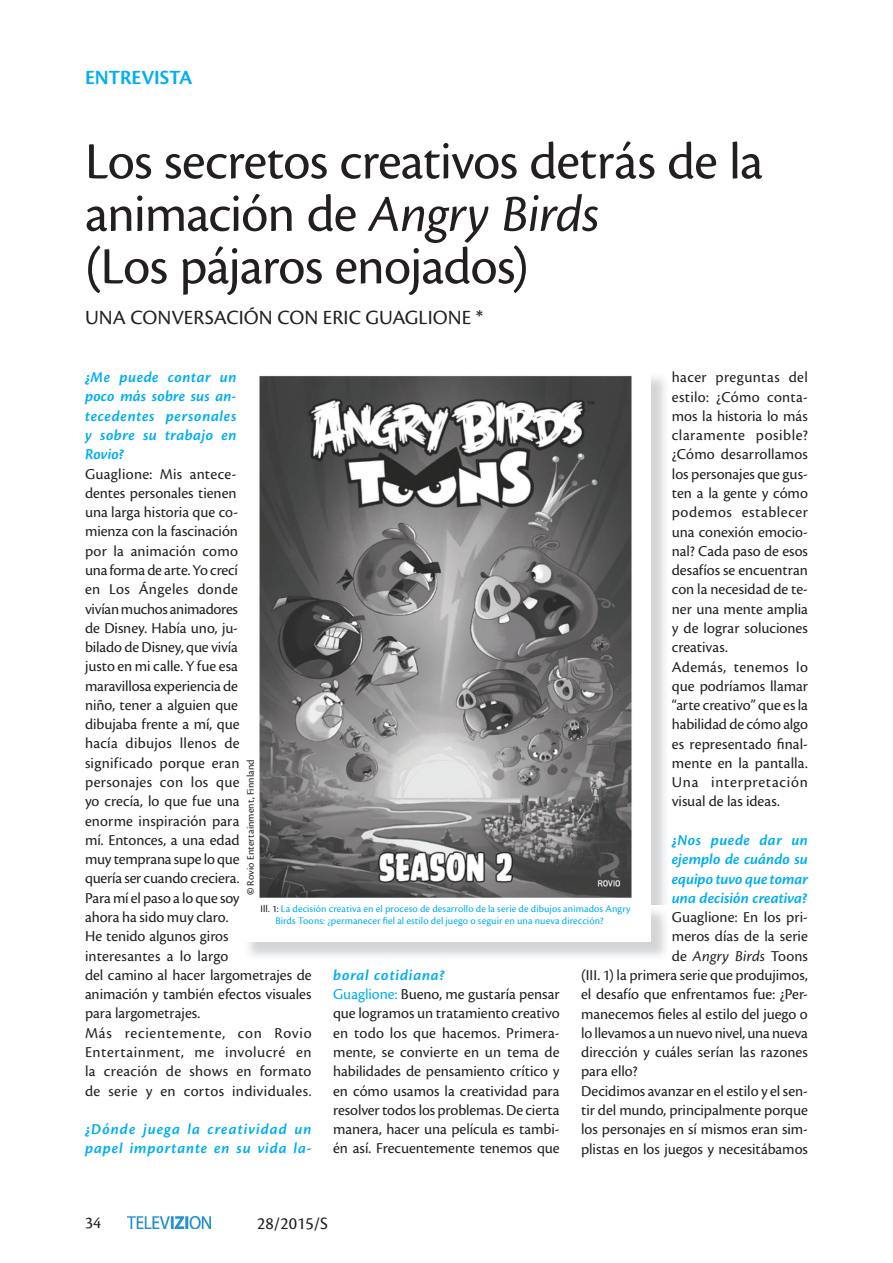
<style>
.page{position:relative;width:893px;height:1263px;background:#fff}
.page>*{position:absolute;margin:0;border:0;box-sizing:border-box;transform-origin:0 0}
.t1{font:54px/52.5px "Cronos Pro";letter-spacing:-.015em;color:#231f20}
.t2{font:21px "Cronos Pro";color:#231f20}
.t3{font:600 21px "Cronos Pro";letter-spacing:-.005em;color:#00aeef}
.t4{font:18px "Cronos Pro";color:#231f20}
.t5{font:17.25px "Cronos Pro";color:#231f20}
.t6{font:15.75px/19.4px "Cronos Pro";color:#231f20}
.t7{font:italic 600 15.75px/19.4px "Cronos Pro";letter-spacing:.025em;color:#00aeef;text-align:justify}
.t8{font:italic 600 15.75px/19.4px "Cronos Pro";letter-spacing:.06em;color:#00aeef}
.t9{font:italic 15.75px "Cronos Pro";letter-spacing:.015em;color:#231f20}
.t10{font:10.5px/12.6px "Cronos Pro";letter-spacing:.01em;color:#00aeef}
.t11{font:10.5px "Cronos Pro";letter-spacing:.01em;color:#231f20}
.s1{font-style:italic}
.s2{font-style:normal}
.s3{font-weight:700}
.s4{color:#231f20}
.s5{font-weight:600;font-style:italic;color:#00aeef}
.s6{color:#00aeef}
</style>
<div class="page">
<img style="left:258px;top:374px;width:375px;height:525px">
<img style="left:128px;top:1217px;width:82px;height:12px">
<h2 class="t3" style="left:85px;top:65px;width:109px">EnTREVISTA</h2>
<h1 class="t1" style="left:85px;top:135px;width:680px">Los secretos creativos detrás de la animación de <span class="s1">Angry Birds<br></span>(Los pájaros enojados)</h1>
<h2 class="t2" style="left:85px;top:306px;width:400px">UNA CONVERSACIÓN CON ERIC GUAGLIONE *</h2>
<p class="t7" style="left:85px;top:368px;width:153px">¿Me puede contar un poco más sobre sus an&shy;tecedentes personales y sobre su trabajo en Rovio?</p>
<p class="t6" style="left:85px;top:464px;width:228px">Guaglione: Mis antece-<br>dentes personales tienen<br>una larga historia que co-<br>mienza con la fascinación<br>por la animación como<br>una forma de arte. Yo crecí<br>en Los Ángeles donde<br>vivían muchos animadores<br>de Disney. Había uno, ju-<br>bilado de Disney, que vivía<br>justo en mi calle. Y fue esa<br>maravillosa experiencia de<br>niño, tener a alguien que<br>dibujaba frente a mí, que<br>hacía dibujos llenos de<br>significado porque eran<br>personajes con los que<br>yo crecía, lo que fue una<br>enorme inspiración para<br>mí. Entonces, a una edad<br>muy temprana supe lo que<br>quería ser cuando creciera.<br>Para mí el paso a lo que soy<br>ahora ha sido muy claro.<br>He tenido algunos giros<br>interesantes a lo largo<br>del camino al hacer largometrajes de animación y también efectos visuales para largometrajes.<br>Más recientemente, con Rovio<br>Entertainment, me involucré en la creación de shows en formato de serie y en cortos individuales.</p>
<p class="t8" style="left:85px;top:1120px;width:228px">¿Dónde juega la creatividad un papel importante en su vida la-</p>
<p class="t6" style="left:672px;top:368px;width:138px">hacer preguntas del estilo: ¿Cómo conta&shy;mos la historia lo más claramente posible? ¿Cómo desarrollamos los personajes que gus&shy;ten a la gente y cómo podemos establecer una conexión emocio&shy;nal? Cada paso de esos desafíos se encuentran con la necesidad de te&shy;ner una mente amplia y de lograr soluciones creativas.<br>Además, tenemos lo que podríamos llamar “arte creativo” que es la habilidad de cómo algo es representado final&shy;mente en la pantalla.<br>Una interpretación visual de las ideas.</p>
<p class="t7" style="left:672px;top:831px;width:138px">¿Nos puede dar un ejemplo de cuándo su equipo tuvo que tomar una decisión creativa?</p>
<p class="t6" style="left:672px;top:908px;width:138px">Guaglione: En los pri-</p>
<p class="t6" style="left:672px;top:927px;width:138px">meros días de la serie</p>
<p class="t9" style="left:672px;top:947px;width:138px"><span class="s2">de</span> Angry Birds <span class="s2">Toons</span></p>
<p class="t6" style="left:581px;top:965px;width:228px">(III. 1) la primera serie que produjimos,</p>
<p class="t6" style="left:581px;top:985px;width:228px">el desafío que enfrentamos fue: ¿Per-</p>
<p class="t6" style="left:581px;top:1004px;width:228px">manecemos fieles al estilo del juego o</p>
<p class="t6" style="left:581px;top:1023px;width:228px">lo llevamos a un nuevo nivel, una nueva</p>
<p class="t6" style="left:581px;top:1042px;width:228px">dirección y cuáles serían las razones</p>
<p class="t6" style="left:581px;top:1062px;width:58px">para ello?</p>
<p class="t6" style="left:581px;top:1081px;width:228px">Decidimos avanzar en el estilo y el sen-</p>
<p class="t6" style="left:581px;top:1100px;width:228px">tir del mundo, principalmente porque</p>
<p class="t6" style="left:581px;top:1120px;width:228px">los personajes en sí mismos eran sim-</p>
<p class="t6" style="left:581px;top:1139px;width:228px">plistas en los juegos y necesitábamos</p>
<p class="t11" style="left:244px;top:895px;width:137px;rotate:-90deg"><span class="s3">©</span> Rovio Entertainment, Finnland</p>
<p class="t10" style="left:275px;top:902px;width:357px;text-indent:-15px"><span class="s4">Ill. 1:</span> La decisión creativa en el proceso de desarrollo de la serie de dibujos animados Angry<br>Birds Toons: ¿permanecer fiel al estilo del juego o seguir en una nueva dirección?</p>
<p class="t6" style="left:333px;top:965px;width:228px"><span class="s5">boral cotidiana?<br></span><span class="s6">Guaglione:</span> Bueno, me gustaría pensar que logramos un tratamiento creativo en todo los que hacemos. Primera&shy;mente, se convierte en un tema de habilidades de pensamiento crítico y en cómo usamos la creatividad para resolver todos los problemas. De cierta manera, hacer una película es tambi&shy;én así. Frecuentemente tenemos que</p>
<p class="t5" style="left:85px;top:1213px;width:17px">34</p>
<p class="t4" style="left:257px;top:1213px;width:72px">28/2015/S</p>
</div>
